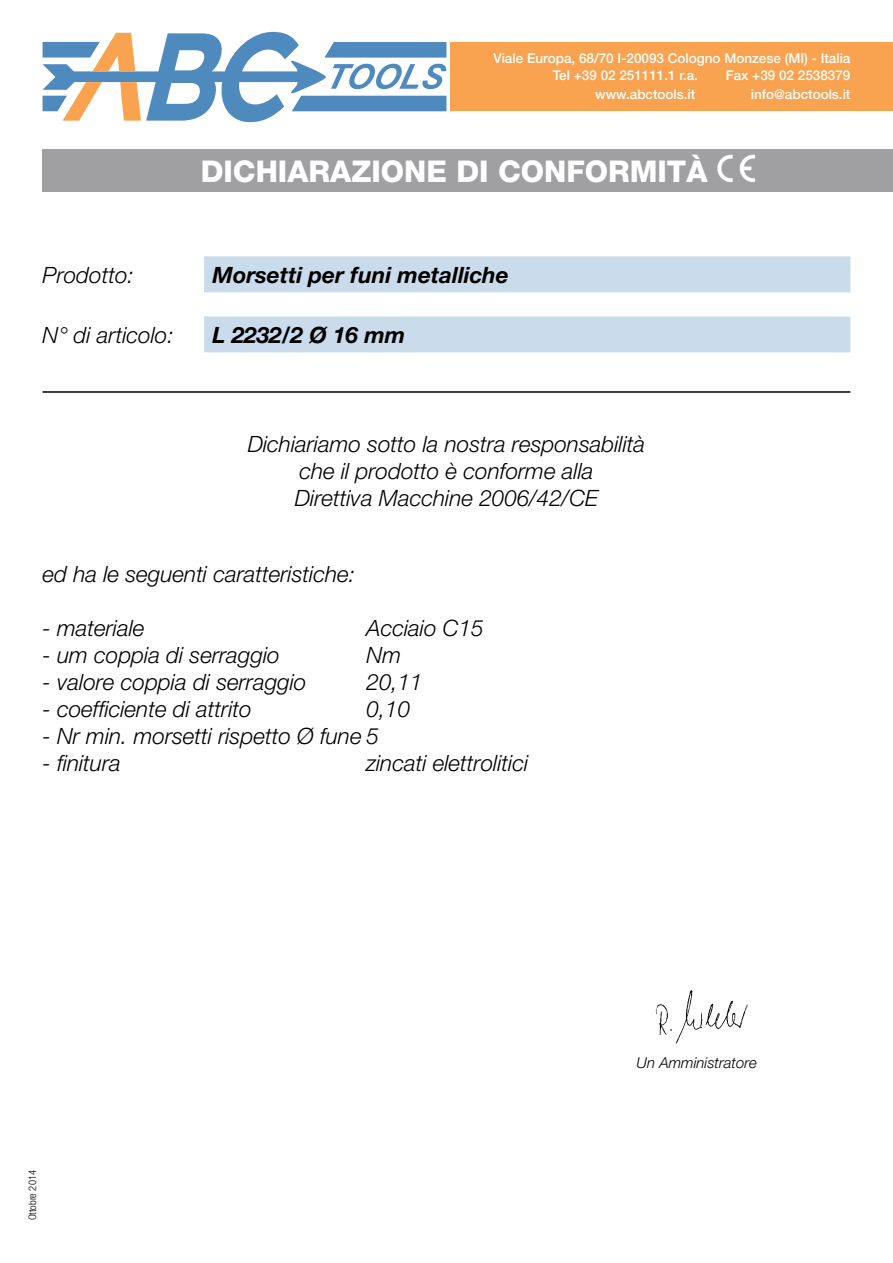
<style>
.page{position:relative;width:893px;height:1263px;background:#fff}
.page>*{position:absolute;margin:0;border:0;box-sizing:border-box;transform-origin:0 0}
.t1{font:800 30px "Helvetica Amos";color:#fff}
.t2{font:italic 300 22.5px/27px "Helvetica Amos";color:#000;text-align:center}
.t3{font:italic 700 22.5px "Helvetica Amos";color:#000}
.t4{font:italic 300 15px "Helvetica Amos";color:#000}
.t5{font:500 13.5px/16.5px "Helvetica Neue";color:#fff}
.t6{font:300 10.5px "Helvetica Amos Cond";color:#000}
</style>
<div class="page">
<div style="left:204px;top:256px;width:646px;height:36px;background:#cadcec"></div>
<div style="left:204px;top:316px;width:646px;height:36px;background:#cadcec"></div>
<svg style="left:43px;top:32px;width:403px;height:90px"></svg>
<div style="left:450px;top:42px;width:443px;height:69px;background:#f9a350"></div>
<div style="left:43px;top:149px;width:850px;height:42px;background:#a09fa2"></div>
<hr style="left:43px;top:391px;width:807px;height:2px;background:#000">
<img style="left:655px;top:990px;width:93px;height:53px">
<p class="t5" style="left:553px;top:50px;width:299px;text-indent:-59px">Viale Europa, 68/70 I-20093 Cologno Monzese (MI) - Italia<br>Tel +39 02 251111.1 r.a.</p>
<p class="t5" style="left:726px;top:66px;width:126px">Fax +39 02 2538379</p>
<p class="t5" style="left:595px;top:86px;width:102px">www.abctools.it</p>
<p class="t5" style="left:751px;top:86px;width:101px">info@abctools.it</p>
<h1 class="t1" style="left:201px;top:154px;width:508px">DICHIARAZIONE DI CONFORMITÀ</h1>
<p class="t2" style="left:43px;top:262px;width:93px">Prodotto:</p>
<p class="t3" style="left:213px;top:262px;width:298px">Morsetti per funi metalliche</p>
<p class="t2" style="left:43px;top:322px;width:133px">N° di articolo:</p>
<p class="t3" style="left:213px;top:322px;width:194px">L 2232/2 Ø 16 mm</p>
<p class="t2" style="left:248px;top:430px;width:399px">Dichiariamo sotto la nostra responsabilità che il prodotto è conforme alla<br>Direttiva Macchine 2006/42/CE</p>
<p class="t2" style="left:43px;top:561px;width:314px">ed ha le seguenti caratteristiche:</p>
<p class="t2" style="left:43px;top:615px;width:104px">- materiale</p>
<p class="t2" style="left:367px;top:615px;width:119px">Acciaio C15</p>
<p class="t2" style="left:43px;top:642px;width:239px">- um coppia di serraggio</p>
<p class="t2" style="left:367px;top:642px;width:36px">Nm</p>
<p class="t2" style="left:43px;top:669px;width:265px">- valore coppia di serraggio</p>
<p class="t2" style="left:367px;top:669px;width:58px">20,11</p>
<p class="t2" style="left:43px;top:696px;width:211px">- coefficiente di attrito</p>
<p class="t2" style="left:367px;top:696px;width:45px">0,10</p>
<p class="t2" style="left:43px;top:723px;width:338px">- Nr min. morsetti rispetto Ø fune 5</p>
<p class="t2" style="left:43px;top:750px;width:80px">- finitura</p>
<p class="t2" style="left:367px;top:750px;width:163px">zincati elettrolitici</p>
<p class="t6" style="left:26px;top:1220px;width:52px;rotate:-90deg">Ottobre 2014</p>
<p class="t4" style="left:637px;top:1054px;width:122px">Un Amministratore</p>
</div>
